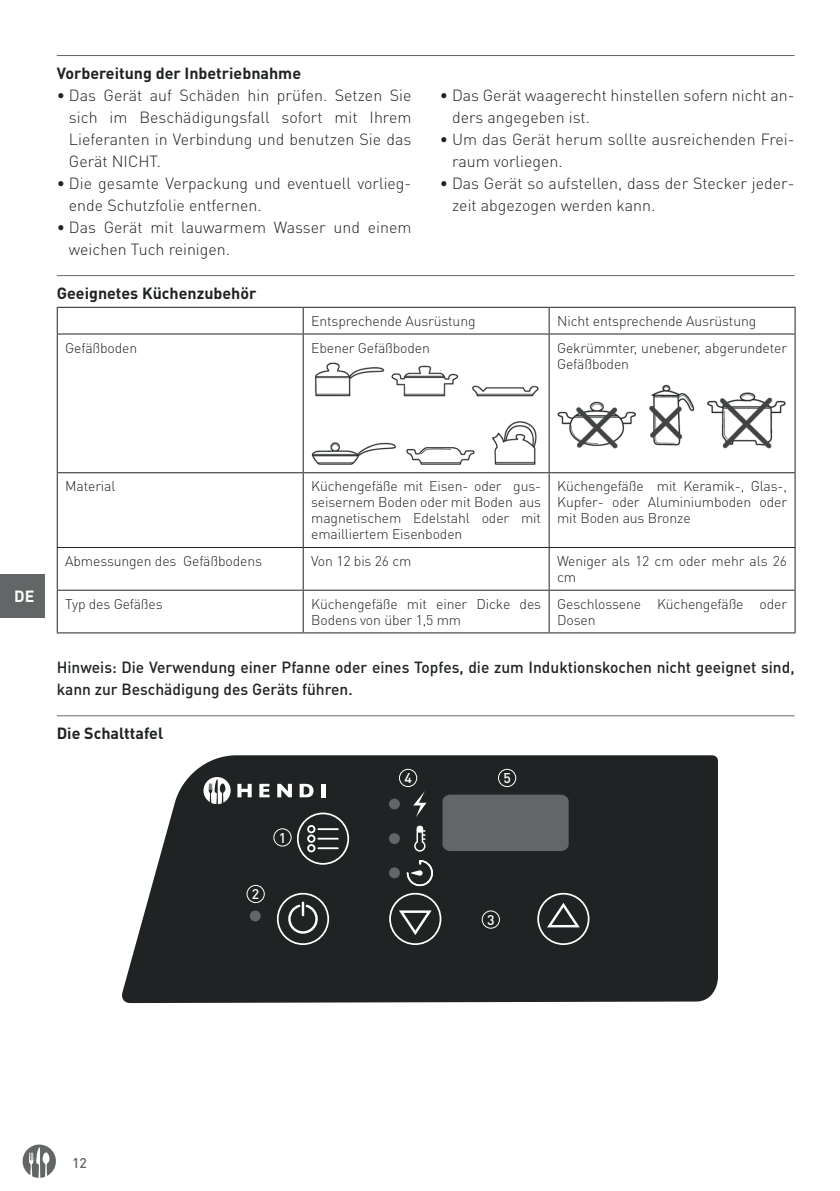
<style>
.page{position:relative;width:840px;height:1191px;background:#fff}
.page>*{position:absolute;margin:0;border:0;box-sizing:border-box;transform-origin:0 0}
.t1{font:300 16px/22px "DIN Pro";color:#202323;scale:.95 1}
.t2{font:500 16px/22px "DIN Pro";color:#202323}
.t3{font:700 16px "DIN Pro";color:#202323}
.t4{font:700 16px "DIN Pro";color:#fff}
.t5{font:300 14px/16px "DIN Pro";letter-spacing:-.01em;color:#202323}
.t6{font:500 14px "DIN Pro";color:#fff}
.t7{font:500 14px "DIN Pro";color:#626666}
</style>
<div class="page">
<div style="left:0;top:574px;width:44px;height:43px;background:#626666"></div>
<svg style="left:23px;top:1144px;width:33px;height:33px"></svg>
<hr style="left:57px;top:55px;width:737px;height:1px;background:#626666">
<hr style="left:57px;top:275px;width:737px;height:1px;background:#626666">
<hr style="left:57px;top:715px;width:737px;height:1px;background:#626666">
<hr style="left:57px;top:307px;width:246px;height:1px;background:#202323">
<svg style="left:57px;top:308px;width:1px;height:25px"></svg>
<hr style="left:303px;top:307px;width:246px;height:1px;background:#202323">
<svg style="left:302px;top:308px;width:1px;height:25px"></svg>
<hr style="left:549px;top:307px;width:246px;height:1px;background:#202323">
<svg style="left:548px;top:308px;width:1px;height:25px"></svg>
<svg style="left:794px;top:308px;width:1px;height:25px"></svg>
<hr style="left:57px;top:333px;width:246px;height:1px;background:#202323">
<hr style="left:57px;top:334px;width:1px;height:138px;background:#202323">
<hr style="left:303px;top:333px;width:246px;height:1px;background:#202323">
<hr style="left:302px;top:334px;width:1px;height:138px;background:#202323">
<hr style="left:549px;top:333px;width:246px;height:1px;background:#202323">
<hr style="left:548px;top:334px;width:1px;height:138px;background:#202323">
<hr style="left:794px;top:334px;width:1px;height:138px;background:#202323">
<hr style="left:57px;top:472px;width:246px;height:1px;background:#202323">
<hr style="left:57px;top:473px;width:1px;height:74px;background:#202323">
<hr style="left:303px;top:472px;width:246px;height:1px;background:#202323">
<hr style="left:302px;top:473px;width:1px;height:74px;background:#202323">
<hr style="left:549px;top:472px;width:246px;height:1px;background:#202323">
<hr style="left:548px;top:473px;width:1px;height:74px;background:#202323">
<hr style="left:794px;top:473px;width:1px;height:74px;background:#202323">
<hr style="left:57px;top:547px;width:246px;height:1px;background:#202323">
<hr style="left:57px;top:548px;width:1px;height:41px;background:#202323">
<hr style="left:303px;top:547px;width:246px;height:1px;background:#202323">
<hr style="left:302px;top:548px;width:1px;height:41px;background:#202323">
<hr style="left:549px;top:547px;width:246px;height:1px;background:#202323">
<hr style="left:548px;top:548px;width:1px;height:41px;background:#202323">
<hr style="left:794px;top:548px;width:1px;height:41px;background:#202323">
<hr style="left:57px;top:589px;width:246px;height:1px;background:#202323">
<hr style="left:57px;top:590px;width:1px;height:42px;background:#202323">
<hr style="left:303px;top:589px;width:246px;height:1px;background:#202323">
<hr style="left:302px;top:590px;width:1px;height:42px;background:#202323">
<hr style="left:549px;top:589px;width:246px;height:1px;background:#202323">
<hr style="left:548px;top:590px;width:1px;height:42px;background:#202323">
<hr style="left:794px;top:590px;width:1px;height:42px;background:#202323">
<hr style="left:57px;top:632px;width:246px;height:1px;background:#202323">
<hr style="left:303px;top:632px;width:246px;height:1px;background:#202323">
<hr style="left:549px;top:632px;width:246px;height:1px;background:#202323">
<img style="left:311px;top:363px;width:226px;height:102px">
<img style="left:557px;top:385px;width:228px;height:64px">
<svg style="left:122px;top:755px;width:595px;height:248px;background:#303333"></svg>
<div style="left:250px;top:910px;width:10px;height:11px;background:#626666;border-radius:50%"></div>
<div style="left:389px;top:833px;width:10px;height:11px;background:#626666;border-radius:50%"></div>
<div style="left:389px;top:867px;width:10px;height:11px;background:#626666;border-radius:50%"></div>
<div style="left:389px;top:798px;width:10px;height:11px;background:#626666;border-radius:50%"></div>
<svg style="left:277px;top:893px;width:52px;height:52px;background:#494b4b"></svg>
<svg style="left:537px;top:893px;width:52px;height:52px;background:#464848"></svg>
<svg style="left:389px;top:893px;width:52px;height:52px;background:#464848"></svg>
<svg style="left:297px;top:812px;width:52px;height:52px;background:#484b4b"></svg>
<svg style="left:414px;top:825px;width:11px;height:26px"></svg>
<svg style="left:413px;top:791px;width:13px;height:26px"></svg>
<svg style="left:406px;top:859px;width:27px;height:28px"></svg>
<hr style="left:321px;top:784px;width:4px;height:13px;background:#fff">
<svg style="left:299px;top:784px;width:14px;height:13px"></svg>
<svg style="left:277px;top:784px;width:15px;height:13px"></svg>
<svg style="left:259px;top:784px;width:10px;height:13px"></svg>
<svg style="left:237px;top:784px;width:14px;height:13px"></svg>
<svg style="left:203px;top:777px;width:27px;height:27px"></svg>
<div style="left:442px;top:794px;width:126px;height:57px;background:#626666"></div>
<div style="left:497px;top:769px;width:19px;height:18px;border:1px solid #fff;border-radius:50%"></div>
<div style="left:399px;top:769px;width:18px;height:18px;border:1px solid #fff;border-radius:50%"></div>
<div style="left:481px;top:910px;width:18px;height:18px;border:1px solid #fff;border-radius:50%"></div>
<div style="left:273px;top:828px;width:18px;height:18px;border:1px solid #fff;border-radius:50%"></div>
<div style="left:246px;top:885px;width:18px;height:18px;border:1px solid #fff;border-radius:50%"></div>
<p class="t3" style="left:57px;top:60px;width:246px">Vorbereitung der Inbetriebnahme</p>
<p class="t1" style="left:69px;top:83px;width:362px;text-align:justify;text-indent:-12px">• Das Gerät auf Schäden hin prüfen. Setzen Sie sich im Beschädigungsfall sofort mit Ihrem Lieferanten in Verbindung und benutzen Sie das Gerät NICHT.</p>
<p class="t1" style="left:69px;top:171px;width:362px;text-indent:-12px">• Die gesamte Verpackung und eventuell vorlieg&shy;ende Schutzfolie entfernen.</p>
<p class="t1" style="left:69px;top:215px;width:362px;text-indent:-12px">• Das Gerät mit lauwarmem Wasser und einem weichen Tuch reinigen.</p>
<p class="t3" style="left:57px;top:280px;width:201px">Geeignetes Küchenzubehör</p>
<p class="t1" style="left:452px;top:83px;width:362px;text-indent:-12px">• Das Gerät waagerecht hinstellen sofern nicht an&shy;ders angegeben ist.</p>
<p class="t1" style="left:452px;top:127px;width:362px;text-indent:-12px">• Um das Gerät herum sollte ausreichenden Frei&shy;raum vorliegen.</p>
<p class="t1" style="left:452px;top:171px;width:362px;text-indent:-12px">• Das Gerät so aufstellen, dass der Stecker jeder&shy;zeit abgezogen werden kann.</p>
<p class="t5" style="left:311px;top:312px;width:166px">Entsprechende Ausrüstung</p>
<p class="t5" style="left:557px;top:312px;width:200px">Nicht entsprechende Ausrüstung</p>
<p class="t5" style="left:65px;top:339px;width:73px">Gefäßboden</p>
<p class="t5" style="left:311px;top:339px;width:120px">Ebener Gefäßboden</p>
<p class="t5" style="left:557px;top:339px;width:231px">Gekrümmter, unebener, abgerundeter<br>Gefäßboden</p>
<p class="t4" style="left:14px;top:583px;width:22px">DE</p>
<p class="t5" style="left:65px;top:478px;width:52px">Material</p>
<p class="t5" style="left:311px;top:478px;width:231px;text-align:justify">Küchengefäße mit Eisen- oder gus&shy;seisernem Boden oder mit Boden aus magnetischem Edelstahl oder mit emailliertem Eisenboden</p>
<p class="t5" style="left:557px;top:478px;width:231px;text-align:justify">Küchengefäße mit Keramik-, Glas-, Kupfer- oder Aluminiumboden oder mit Boden aus Bronze</p>
<p class="t5" style="left:65px;top:552px;width:198px">Abmessungen des Gefäßbodens</p>
<p class="t5" style="left:311px;top:552px;width:102px">Von 12 bis 26 cm</p>
<p class="t5" style="left:557px;top:552px;width:231px">Weniger als 12 cm oder mehr als 26 cm</p>
<p class="t5" style="left:65px;top:595px;width:99px">Typ des Gefäßes</p>
<p class="t5" style="left:311px;top:595px;width:231px">Küchengefäße mit einer Dicke des<br>Bodens von über 1,5 mm</p>
<p class="t5" style="left:557px;top:595px;width:231px">Geschlossene Küchengefäße oder<br>Dosen</p>
<p class="t2" style="left:57px;top:654px;width:738px">Hinweis: Die Verwendung einer Pfanne oder eines Topfes, die zum Induktionskochen nicht geeignet sind, kann zur Beschädigung des Geräts führen.</p>
<p class="t3" style="left:57px;top:720px;width:108px">Die Schalttafel</p>
<p class="t6" style="left:404px;top:766px;width:9px">4</p>
<p class="t6" style="left:503px;top:766px;width:9px">5</p>
<p class="t6" style="left:252px;top:882px;width:9px">2</p>
<p class="t6" style="left:278px;top:826px;width:9px">1</p>
<p class="t6" style="left:487px;top:908px;width:9px">3</p>
<p class="t7" style="left:72px;top:1151px;width:16px">12</p>
</div>
